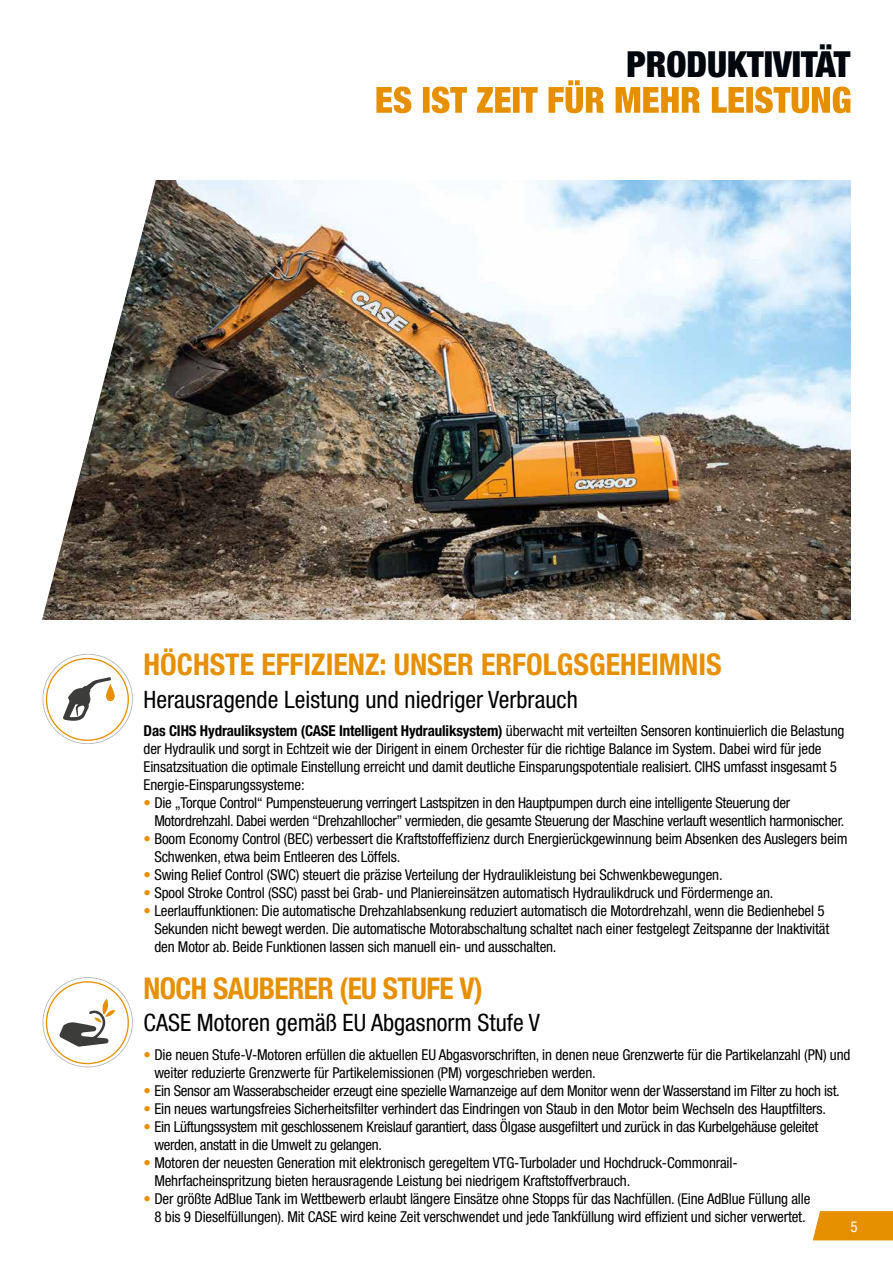
<style>
.page{position:relative;width:893px;height:1263px;background:#fff}
.page>*{position:absolute;margin:0;border:0;box-sizing:border-box;transform-origin:0 0}
.t1{font:900 condensed 36px "Helvetica Neue LT Pro";color:#02060d}
.t2{font:700 condensed 30px "Helvetica Neue LT Pro";color:#e69000}
.t3{font:700 condensed 30px "Helvetica Neue LT Pro";letter-spacing:-.02em;color:#e69000}
.t4{font:condensed 24px "Helvetica Neue LT Pro";color:#000}
.t5{font:condensed 15px/18px "Helvetica Neue LT Pro";letter-spacing:-.01em;color:#000}
.t6{font:condensed 15px "Helvetica Neue LT Pro";color:#fff}
.s1{font-weight:700}
.s2{color:#e69000}
</style>
<div class="page">
<svg style="left:813px;top:1211px;width:80px;height:29px;background:#e7950b"></svg>
<img style="left:163px;top:180px;width:687px;height:440px">
<svg style="left:42px;top:180px;width:121px;height:440px"></svg>
<svg style="left:376px;top:80px;width:474px;height:33px"></svg>
<svg style="left:43px;top:654px;width:90px;height:90px"></svg>
<svg style="left:106px;top:684px;width:9px;height:17px"></svg>
<svg style="left:43px;top:977px;width:90px;height:90px"></svg>
<h1 class="t1" style="left:626px;top:42px;width:226px">PRODUKTIVITÄT</h1>
<h2 class="t2" style="left:144px;top:646px;width:580px">HÖCHSTE EFFIZIENZ: UNSER ERFOLGSGEHEIMNIS</h2>
<h3 class="t4" style="left:144px;top:685px;width:436px">Herausragende Leistung und niedriger Verbrauch</h3>
<p class="t5" style="left:144px;top:722px;width:702px"><span class="s1">Das CIHS Hydrauliksystem (CASE Intelligent Hydrauliksystem)</span> überwacht mit verteilten Sensoren kontinuierlich die Belastung der Hydraulik und sorgt in Echtzeit wie der Dirigent in einem Orchester für die richtige Balance im System. Dabei wird für jede Einsatzsituation die optimale Einstellung erreicht und damit deutliche Einsparungspotentiale realisiert. CIHS umfasst insgesamt 5<br>Energie-Einsparungssysteme:</p>
<p class="t5" style="left:154px;top:794px;width:691px;text-indent:-11px"><span class="s2">•</span> Die „Torque Control“ Pumpensteuerung verringert Lastspitzen in den Hauptpumpen durch eine intelligente Steuerung der<br>Motordrehzahl. Dabei werden “Drehzahllocher” vermieden, die gesamte Steuerung der Maschine verlauft wesentlich harmonischer.</p>
<p class="t5" style="left:154px;top:830px;width:695px;text-indent:-11px"><span class="s2">•</span> Boom Economy Control (BEC) verbessert die Kraftstoffeffizienz durch Energierückgewinnung beim Absenken des Auslegers beim<br>Schwenken, etwa beim Entleeren des Löffels.</p>
<p class="t5" style="left:144px;top:866px;width:580px"><span class="s2">•</span> Swing Relief Control (SWC) steuert die präzise Verteilung der Hydraulikleistung bei Schwenkbewegungen.</p>
<p class="t5" style="left:144px;top:884px;width:631px"><span class="s2">•</span> Spool Stroke Control (SSC) passt bei Grab- und Planiereinsätzen automatisch Hydraulikdruck und Fördermenge an.</p>
<p class="t5" style="left:154px;top:902px;width:676px;text-indent:-11px"><span class="s2">•</span> Leerlauffunktionen: Die automatische Drehzahlabsenkung reduziert automatisch die Motordrehzahl, wenn die Bedienhebel 5<br>Sekunden nicht bewegt werden. Die automatische Motorabschaltung schaltet nach einer festgelegt Zeitspanne der Inaktivität den Motor ab. Beide Funktionen lassen sich manuell ein- und ausschalten.</p>
<h2 class="t3" style="left:144px;top:970px;width:341px">NOCH SAUBERER (EU STUFE V)</h2>
<h3 class="t4" style="left:144px;top:1009px;width:398px">CASE Motoren gemäß EU Abgasnorm Stufe V</h3>
<p class="t5" style="left:154px;top:1045px;width:698px;text-indent:-11px"><span class="s2">•</span> Die neuen Stufe-V-Motoren erfüllen die aktuellen EU Abgasvorschriften, in denen neue Grenzwerte für die Partikelanzahl (PN) und weiter reduzierte Grenzwerte für Partikelemissionen (PM) vorgeschrieben werden.</p>
<p class="t5" style="left:144px;top:1081px;width:698px"><span class="s2">•</span> Ein Sensor am Wasserabscheider erzeugt eine spezielle Warnanzeige auf dem Monitor wenn der Wasserstand im Filter zu hoch ist.</p>
<p class="t5" style="left:144px;top:1099px;width:684px"><span class="s2">•</span> Ein neues wartungsfreies Sicherheitsfilter verhindert das Eindringen von Staub in den Motor beim Wechseln des Hauptfilters.</p>
<p class="t5" style="left:154px;top:1117px;width:666px;text-indent:-11px"><span class="s2">•</span> Ein Lüftungssystem mit geschlossenem Kreislauf garantiert, dass Ölgase ausgefiltert und zurück in das Kurbelgehäuse geleitet werden, anstatt in die Umwelt zu gelangen.</p>
<p class="t5" style="left:154px;top:1153px;width:585px;text-indent:-11px"><span class="s2">•</span> Motoren der neuesten Generation mit elektronisch geregeltem VTG-Turbolader und Hochdruck-Commonrail-<br>Mehrfacheinspritzung bieten herausragende Leistung bei niedrigem Kraftstoffverbrauch.</p>
<p class="t5" style="left:144px;top:1189px;width:668px;text-align:center"><span class="s2">•</span> Der größte AdBlue Tank im Wettbewerb erlaubt längere Einsätze ohne Stopps für das Nachfüllen. (Eine AdBlue Füllung alle<br>8 bis 9 Dieselfüllungen). Mit CASE wird keine Zeit verschwendet und jede Tankfüllung wird effizient und sicher verwertet.</p>
<p class="t6" style="left:850px;top:1218px;width:9px">5</p>
</div>
